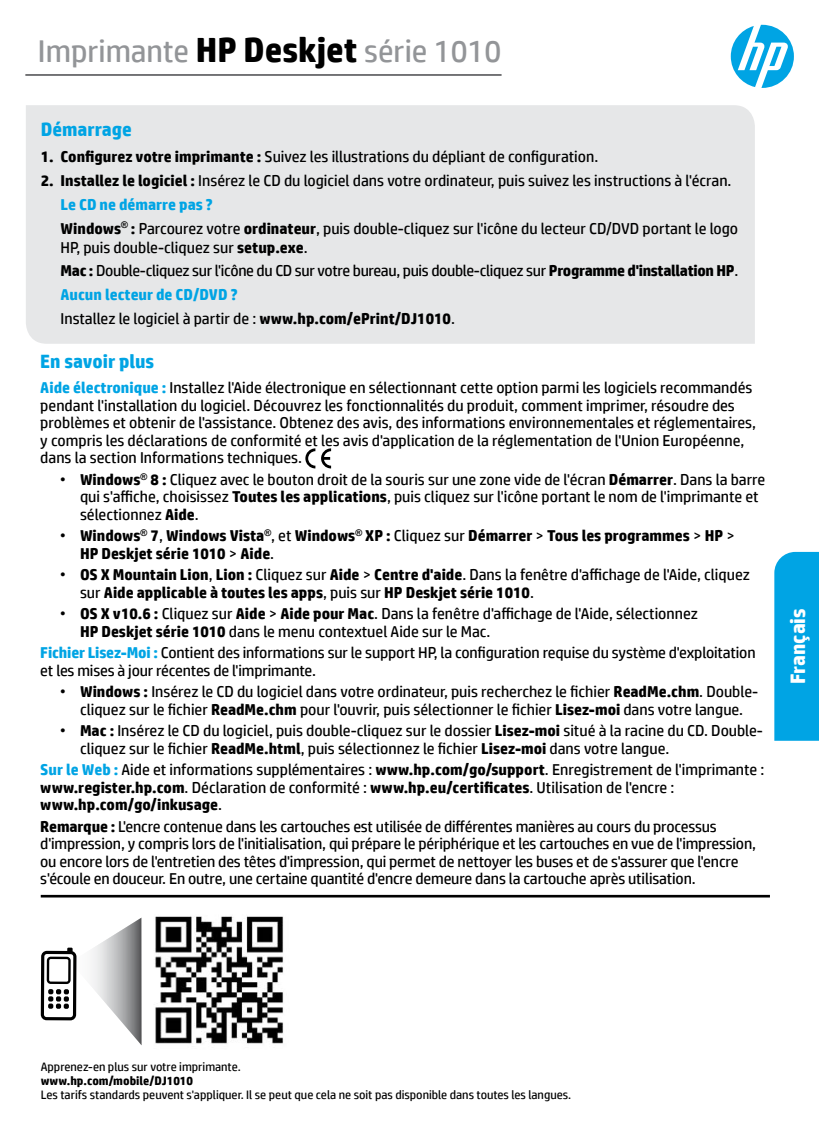
<style>
.page{position:relative;width:819px;height:1134px;background:#fff}
.page>*{position:absolute;margin:0;border:0;box-sizing:border-box;transform-origin:0 0}
.t1{font:31.5px "HP Simplified";color:#939598}
.t2{font:700 21px "HP Simplified";color:#fff}
.t3{font:700 19.25px "HP Simplified";color:#00a4e4}
.t4{font:15.75px/17.5px "HP Simplified";color:#000}
.t5{font:700 15.75px/17.5px "HP Simplified";color:#000}
.t6{font:15.75px/23.8px "HP Simplified";letter-spacing:-.02em;color:#000}
.t7{font:12.25px "HP Simplified";color:#000}
.t8{font:700 12.25px "HP Simplified";color:#000}
.s1{font-weight:700;font-size:35px;color:#000}
.s2{font-weight:700}
.s3{font-weight:700;color:#00a4e4}
.s4{font-family:"Arial"}
.s5{font-family:"Arial";font-weight:400}
.s6{font-weight:400}
</style>
<div class="page">
<div style="left:774px;top:552px;width:45px;height:189px;background:#00a4e4"></div>
<hr style="left:25px;top:74px;width:477px;height:2px;background:#636466">
<svg style="left:731px;top:25px;width:63px;height:63px"></svg>
<img style="left:141px;top:916px;width:143px;height:128px">
<svg style="left:41px;top:918px;width:101px;height:127px"></svg>
<div style="left:26px;top:105px;width:729px;height:239px;background:#e6e7e8"></div>
<svg style="left:305px;top:448px;width:10px;height:20px"></svg>
<svg style="left:321px;top:448px;width:10px;height:20px"></svg>
<hr style="left:41px;top:895px;width:729px;height:3px;background:#000">
<h1 class="t1" style="left:38px;top:33px;width:465px">Imprimante <span class="s1">HP Deskjet</span> série 1010</h1>
<p class="t3" style="left:41px;top:118px;width:93px">Démarrage</p>
<p class="t4" style="left:41px;top:148px;width:559px"><span class="s2">1. Configurez votre imprimante :</span> Suivez les illustrations du dépliant de configuration.</p>
<p class="t4" style="left:61px;top:168px;width:679px;line-height:23.8px;text-indent:-20px"><span class="s2">2. Installez le logiciel :</span> Insérez le CD du logiciel dans votre ordinateur, puis suivez les instructions à l'écran.<br><span class="s3">Le CD ne démarre pas ?<br></span><span class="s2">Windows</span><sup>®</sup> <span class="s2">:</span> Parcourez votre <span class="s2">ordinateur</span>, puis double-cliquez sur l'icône du lecteur CD/DVD portant le logo</p>
<p class="t6" style="left:61px;top:235px;width:679px">HP, puis double-cliquez sur <span class="s2">setup.exe</span>.<br><span class="s2">Mac :</span> Double-cliquez sur l'icône du CD sur votre bureau, puis double-cliquez sur <span class="s2">Programme d'installation HP</span>.<br><span class="s3">Aucun lecteur de CD/DVD ?<br></span>Installez le logiciel à partir de : <span class="s2">www.hp.com/ePrint/DJ1010</span>.</p>
<p class="t3" style="left:40px;top:350px;width:115px">En savoir plus</p>
<p class="t4" style="left:40px;top:379px;width:717px"><span class="s3">Aide électronique :</span> Installez l'Aide électronique en sélectionnant cette option parmi les logiciels recommandés pendant l'installation du logiciel. Découvrez les fonctionnalités du produit, comment imprimer, résoudre des problèmes et obtenir de l'assistance. Obtenez des avis, des informations environnementales et réglementaires, y compris les déclarations de conformité et les avis d'application de la réglementation de l'Union Européenne, dans la section Informations techniques.</p>
<p class="t4" style="left:80px;top:470px;width:687px;text-indent:-20px"><span class="s4">•</span> <span class="s2">Windows</span><sup>®</sup> <span class="s2">8 :</span> Cliquez avec le bouton droit de la souris sur une zone vide de l'écran <span class="s2">Démarrer</span>. Dans la barre qui s'affiche, choisissez <span class="s2">Toutes les applications</span>, puis cliquez sur l'icône portant le nom de l'imprimante et sélectionnez <span class="s2">Aide</span>.</p>
<p class="t5" style="left:80px;top:527px;width:656px;text-indent:-20px"><span class="s5">•</span> Windows<sup>®</sup> 7<span class="s6">,</span> Windows Vista<sup>®</sup><span class="s6">, et</span> Windows<sup>®</sup> XP : <span class="s6">Cliquez sur</span> Démarrer <span class="s6">&gt;</span> Tous les programmes <span class="s6">&gt;</span> HP <span class="s6">&gt;<br></span>HP Deskjet série 1010 <span class="s6">&gt;</span> Aide<span class="s6">.</span></p>
<p class="t5" style="left:80px;top:566px;width:672px;text-indent:-20px"><span class="s5">•</span> OS X Mountain Lion<span class="s6">,</span> Lion : <span class="s6">Cliquez sur</span> Aide <span class="s6">&gt;</span> Centre d'aide<span class="s6">. Dans la fenêtre d'affichage de l'Aide, cliquez sur</span> Aide applicable à toutes les apps<span class="s6">, puis sur</span> HP Deskjet série 1010<span class="s6">.</span></p>
<p class="t4" style="left:80px;top:605px;width:620px;text-indent:-20px"><span class="s4">•</span> <span class="s2">OS X v10.6 :</span> Cliquez sur <span class="s2">Aide</span> &gt; <span class="s2">Aide pour Mac</span>. Dans la fenêtre d'affichage de l'Aide, sélectionnez<br><span class="s2">HP Deskjet série 1010</span> dans le menu contextuel Aide sur le Mac.</p>
<p class="t4" style="left:40px;top:644px;width:717px"><span class="s3">Fichier Lisez-Moi :</span> Contient des informations sur le support HP, la configuration requise du système d'exploitation et les mises à jour récentes de l'imprimante.</p>
<p class="t4" style="left:60px;top:683px;width:700px;text-align:center"><span class="s4">•</span> <span class="s2">Windows :</span> Insérez le CD du logiciel dans votre ordinateur, puis recherchez le fichier <span class="s2">ReadMe.chm</span>. Double&shy;cliquez sur le fichier <span class="s2">ReadMe.chm</span> pour l'ouvrir, puis sélectionner le fichier <span class="s2">Lisez-moi</span> dans votre langue.</p>
<p class="t4" style="left:80px;top:722px;width:684px;text-indent:-20px"><span class="s4">•</span> <span class="s2">Mac :</span> Insérez le CD du logiciel, puis double-cliquez sur le dossier <span class="s2">Lisez-moi</span> situé à la racine du CD. Double&shy;cliquez sur le fichier <span class="s2">ReadMe.html</span>, puis sélectionnez le fichier <span class="s2">Lisez-moi</span> dans votre langue.</p>
<p class="t4" style="left:40px;top:761px;width:725px"><span class="s3">Sur le Web :</span> Aide et informations supplémentaires : <span class="s2">www.hp.com/go/support</span>. Enregistrement de l'imprimante : <span class="s2">www.register.hp.com</span>. Déclaration de conformité : <span class="s2">www.hp.eu/certificates</span>. Utilisation de l'encre : <span class="s2">www.hp.com/go/inkusage</span>.</p>
<p class="t4" style="left:40px;top:817px;width:717px"><span class="s2">Remarque :</span> L'encre contenue dans les cartouches est utilisée de différentes manières au cours du processus d'impression, y compris lors de l'initialisation, qui prépare le périphérique et les cartouches en vue de l'impression, ou encore lors de l'entretien des têtes d'impression, qui permet de nettoyer les buses et de s'assurer que l'encre s'écoule en douceur. En outre, une certaine quantité d'encre demeure dans la cartouche après utilisation.</p>
<h2 class="t2" style="left:785px;top:684px;width:77px;rotate:-90deg">Français</h2>
<p class="t7" style="left:41px;top:1060px;width:202px">Apprenez-en plus sur votre imprimante.</p>
<p class="t8" style="left:41px;top:1074px;width:154px">www.hp.com/mobile/DJ1010</p>
<p class="t7" style="left:41px;top:1088px;width:532px">Les tarifs standards peuvent s'appliquer. Il se peut que cela ne soit pas disponible dans toutes les langues.</p>
</div>
